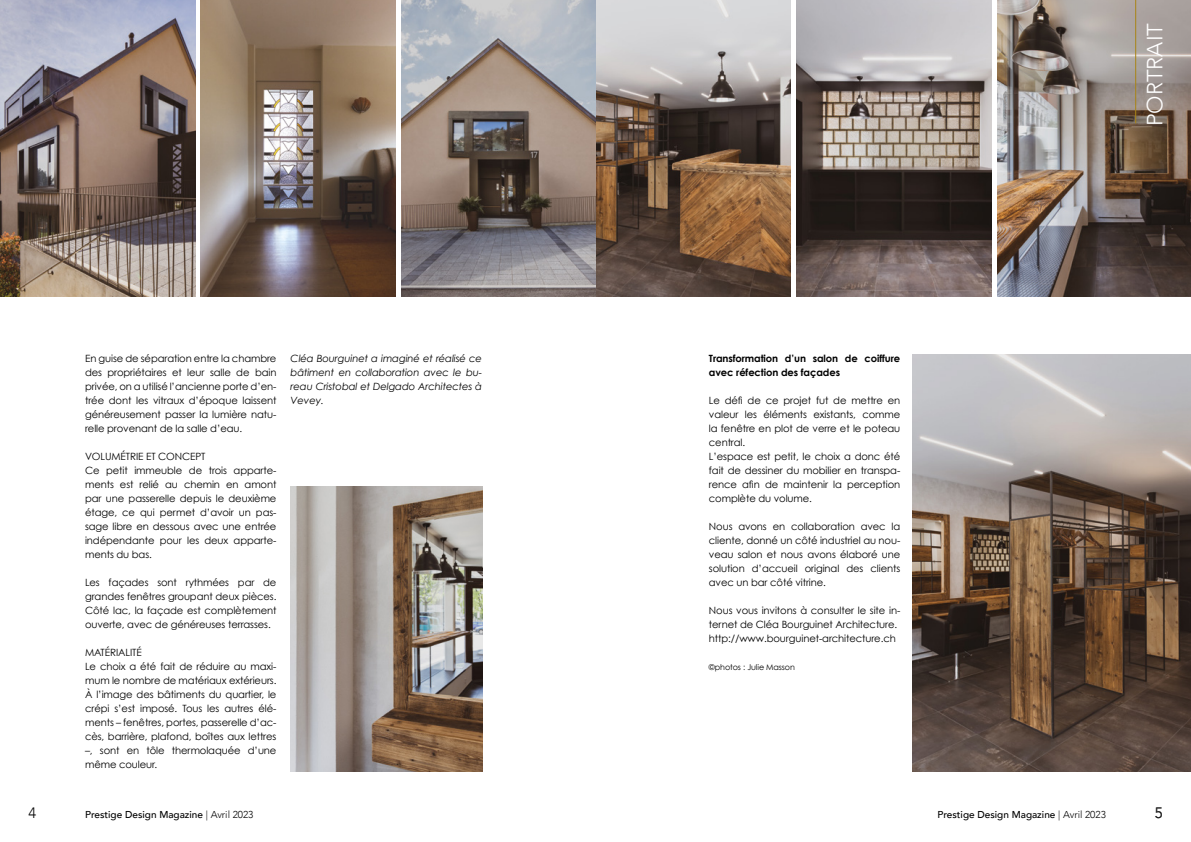
<style>
.page{position:relative;width:1191px;height:842px;background:#fff}
.page>*{position:absolute;margin:0;border:0;box-sizing:border-box;transform-origin:0 0}
.t1{font:300 22px "Avenir";color:#fff}
.t2{font:300 15px "Avenir";color:#000}
.t3{font:10px/14px "Century Gothic";letter-spacing:-.01em;color:#000}
.t4{font:italic 10px/14px "Century Gothic";letter-spacing:-.01em;color:#000;text-align:justify}
.t5{font:500 10px "Avenir";color:#000}
.t6{font:700 10px/14px "Century Gothic";letter-spacing:-.01em;color:#000}
.t7{font:8px "Century Gothic";letter-spacing:-.01em;color:#000}
.s1{font-weight:300}
</style>
<div class="page">
<img style="left:291px;top:487px;width:191px;height:285px">
<img style="left:595px;top:0;width:195px;height:296px">
<img style="left:0;top:0;width:195px;height:296px">
<img style="left:796px;top:0;width:195px;height:296px">
<img style="left:201px;top:0;width:195px;height:296px">
<img style="left:997px;top:0;width:194px;height:296px">
<img style="left:912px;top:354px;width:279px;height:418px">
<svg style="left:402px;top:0;width:193px;height:296px;background:#8f8886"></svg>
<hr style="left:1135px;top:0;width:1px;height:123px;background:#a88416">
<h1 class="t1" style="left:1142px;top:126px;width:105px;rotate:-90deg">PORTRAIT</h1>
<p class="t3" style="left:85px;top:351px;width:193px;text-align:justify">En guise de séparation entre la chambre des propriétaires et leur salle de bain privée, on a utilisé l’ancienne porte d’en&shy;trée dont les vitraux d’époque laissent généreusement passer la lumière natu&shy;relle provenant de la salle d’eau.</p>
<p class="t3" style="left:85px;top:449px;width:193px">VOLUMÉTRIE ET CONCEPT<br>Ce petit immeuble de trois apparte&shy;ments est relié au chemin en amont par une passerelle depuis le deuxième étage, ce qui permet d’avoir un pas&shy;sage libre en dessous avec une entrée indépendante pour les deux apparte&shy;ments du bas.</p>
<p class="t3" style="left:85px;top:575px;width:193px;text-align:justify">Les façades sont rythmées par de grandes fenêtres groupant deux pièces.<br>Côté lac, la façade est complètement ouverte, avec de généreuses terrasses.</p>
<p class="t3" style="left:85px;top:645px;width:193px">MATÉRIALITÉ<br>Le choix a été fait de réduire au maxi&shy;mum le nombre de matériaux extérieurs.<br>À l’image des bâtiments du quartier, le crépi s’est imposé. Tous les autres élé&shy;ments – fenêtres, portes, passerelle d’ac&shy;cès, barrière, plafond, boîtes aux lettres –, sont en tôle thermolaquée d’une même couleur.</p>
<p class="t4" style="left:291px;top:351px;width:193px">Cléa Bourguinet a imaginé et réalisé ce bâtiment en collaboration avec le bu&shy;reau Cristobal et Delgado Architectes à Vevey.</p>
<p class="t6" style="left:709px;top:351px;width:193px">Transformation d’un salon de coiffure avec réfection des façades</p>
<p class="t3" style="left:709px;top:393px;width:193px">Le défi de ce projet fut de mettre en valeur les éléments existants, comme la fenêtre en plot de verre et le poteau central.<br>L’espace est petit, le choix a donc été fait de dessiner du mobilier en transpa&shy;rence afin de maintenir la perception complète du volume.</p>
<p class="t3" style="left:709px;top:519px;width:193px;text-align:justify">Nous avons en collaboration avec la cliente, donné un côté industriel au nou&shy;veau salon et nous avons élaboré une solution d’accueil original des clients avec un bar côté vitrine.</p>
<p class="t3" style="left:709px;top:603px;width:193px">Nous vous invitons à consulter le site in&shy;ternet de Cléa Bourguinet Architecture. http://www.bourguinet-architecture.ch</p>
<p class="t7" style="left:709px;top:662px;width:88px">©photos : Julie Masson</p>
<h2 class="t2" style="left:28px;top:804px;width:9px">4</h2>
<p class="t5" style="left:85px;top:806px;width:170px">Prestige Design Magazine <span class="s1">| Avril 2023</span></p>
<p class="t5" style="left:937px;top:806px;width:170px">Prestige Design Magazine <span class="s1">| Avril 2023</span></p>
<h2 class="t2" style="left:1154px;top:804px;width:9px">5</h2>
</div>
